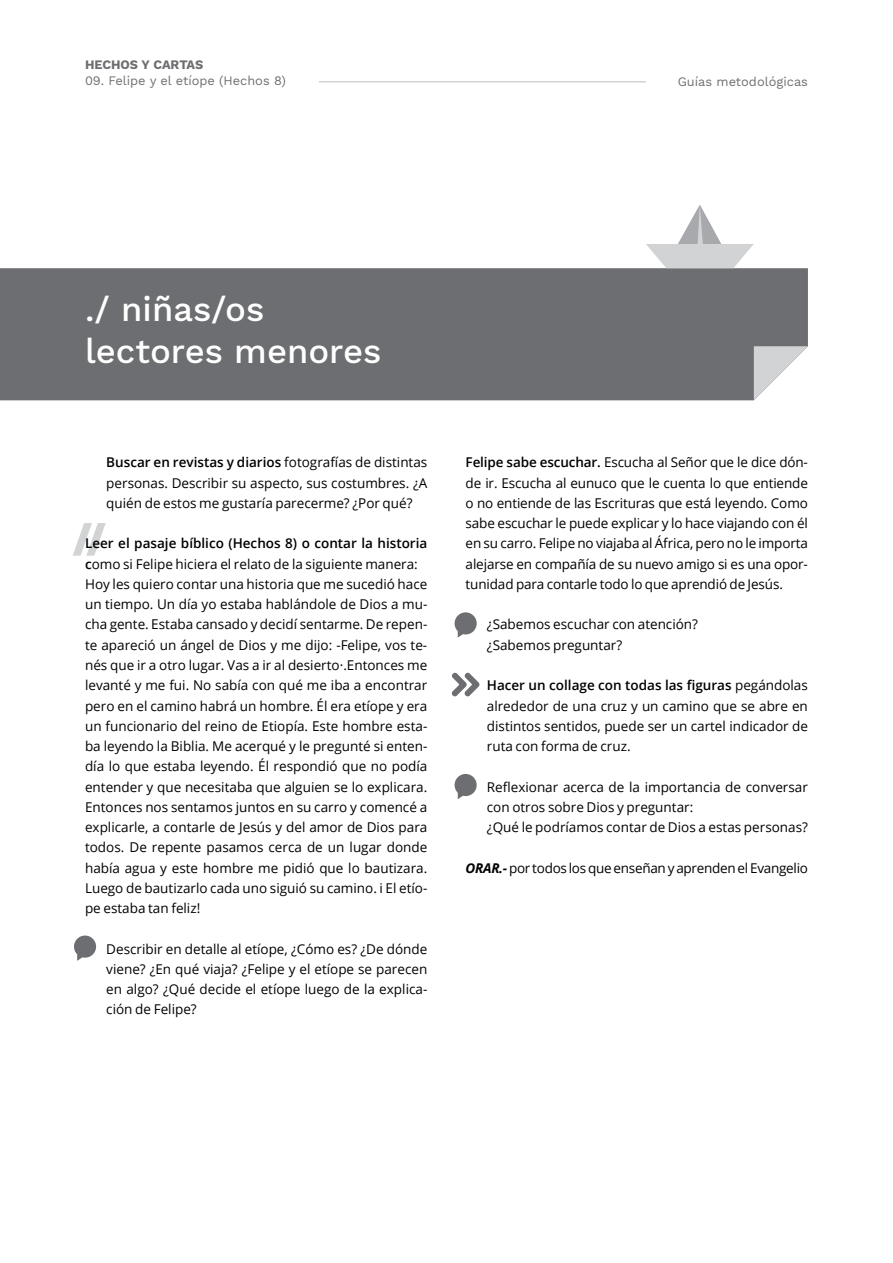
<style>
.page{position:relative;width:893px;height:1263px;background:#fff}
.page>*{position:absolute;margin:0;border:0;box-sizing:border-box;transform-origin:0 0}
.t1{font:500 34.5px/41.4px "Work Sans";color:#fff}
.t2{font:13.5px/20.2px "Open Sans";color:#000;text-align:justify}
.t3{font:13.5px "Open Sans";letter-spacing:-.02em;color:#000}
.t4{font:12.75px "Work Sans";color:#6d6e71}
.t5{font:700 12.75px "Work Sans";letter-spacing:-.005em;color:#6d6e71}
.s1{font-weight:600}
.s2{font-weight:700;font-style:italic}
</style>
<div class="page">
<svg style="left:73px;top:523px;width:33px;height:33px"></svg>
<div style="left:0;top:268px;width:808px;height:132px;background:#6d6e71"></div>
<svg style="left:754px;top:346px;width:54px;height:54px"></svg>
<svg style="left:646px;top:205px;width:108px;height:63px"></svg>
<svg style="left:74px;top:935px;width:22px;height:26px"></svg>
<svg style="left:455px;top:774px;width:22px;height:25px"></svg>
<svg style="left:455px;top:612px;width:22px;height:26px"></svg>
<svg style="left:451px;top:672px;width:29px;height:25px"></svg>
<hr style="left:319px;top:81px;width:327px;height:2px;background:#d1d3d4">
<p class="t5" style="left:85px;top:58px;width:120px">HECHOS Y CARTAS</p>
<p class="t4" style="left:85px;top:73px;width:203px">09. Felipe y el etíope (Hechos 8)</p>
<p class="t4" style="left:678px;top:74px;width:132px">Guías metodológicas</p>
<h1 class="t1" style="left:85px;top:290px;width:298px">./ niñas/os lectores menores</h1>
<p class="t2" style="left:106px;top:452px;width:323px"><span class="s1">Buscar en revistas y diarios</span> fotografías de distintas personas. Describir su aspecto, sus costumbres. ¿A quién de estos me gustaría parecerme? ¿Por qué?</p>
<p class="t2" style="left:85px;top:533px;width:344px;text-align:left"><span class="s1">Leer el pasaje bíblico (Hechos 8) o contar la historia c</span>omo si Felipe hiciera el relato de la siguiente manera:<br>Hoy les quiero contar una historia que me sucedió hace un tiempo. Un día yo estaba hablándole de Dios a mu&shy;cha gente. Estaba cansado y decidí sentarme. De repen&shy;te apareció un ángel de Dios y me dijo: -Felipe, vos te&shy;nés que ir a otro lugar. Vas a ir al desierto·.Entonces me levanté y me fui. No sabía con qué me iba a encontrar pero en el camino habrá un hombre. Él era etíope y era un funcionario del reino de Etiopía. Este hombre esta&shy;ba leyendo la Biblia. Me acerqué y le pregunté si enten&shy;día lo que estaba leyendo. Él respondió que no podía entender y que necesitaba que alguien se lo explicara.<br>Entonces nos sentamos juntos en su carro y comencé a explicarle, a contarle de Jesús y del amor de Dios para todos. De repente pasamos cerca de un lugar donde había agua y este hombre me pidió que lo bautizara.<br>Luego de bautizarlo cada uno siguió su camino. i El etío&shy;pe estaba tan feliz!</p>
<p class="t2" style="left:106px;top:938px;width:323px">Describir en detalle al etíope, ¿Cómo es? ¿De dónde viene? ¿En qué viaja? ¿Felipe y el etíope se parecen en algo? ¿Qué decide el etíope luego de la explica&shy;ción de Felipe?</p>
<p class="t2" style="left:466px;top:452px;width:344px"><span class="s1">Felipe sabe escuchar.</span> Escucha al Señor que le dice dón&shy;de ir. Escucha al eunuco que le cuenta lo que entiende o no entiende de las Escrituras que está leyendo. Como sabe escuchar le puede explicar y lo hace viajando con él en su carro. Felipe no viajaba al África, pero no le importa alejarse en compañía de su nuevo amigo si es una opor&shy;tunidad para contarle todo lo que aprendió de Jesús.</p>
<p class="t2" style="left:487px;top:614px;width:213px">¿Sabemos escuchar con atención? ¿Sabemos preguntar?</p>
<p class="t2" style="left:487px;top:675px;width:323px"><span class="s1">Hacer un collage con todas las figuras</span> pegándolas alrededor de una cruz y un camino que se abre en distintos sentidos, puede ser un cartel indicador de ruta con forma de cruz.</p>
<p class="t2" style="left:487px;top:776px;width:323px;text-align:left">Reflexionar acerca de la importancia de conversar con otros sobre Dios y preguntar:<br>¿Qué le podríamos contar de Dios a estas personas?</p>
<p class="t3" style="left:466px;top:858px;width:344px"><span class="s2">ORAR.-</span> por todos los que enseñan y aprenden el Evangelio</p>
</div>
